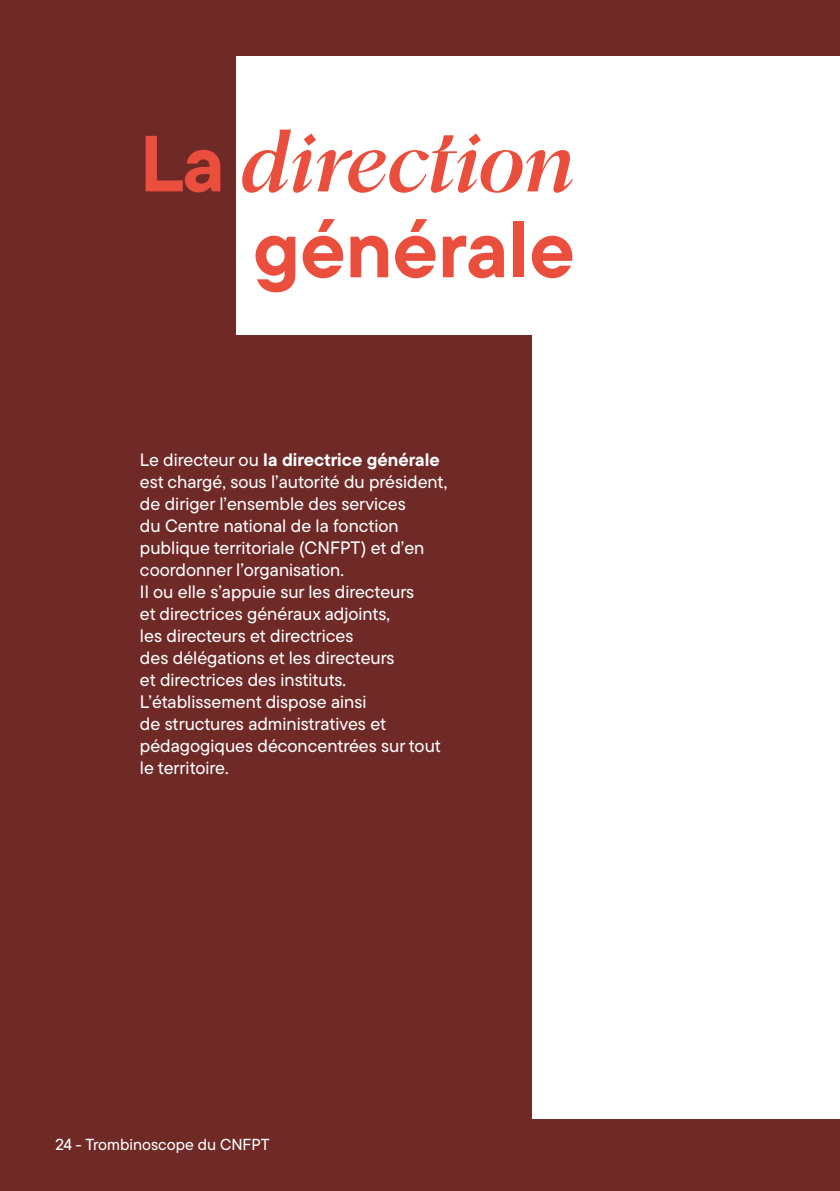
<style>
.page{position:relative;width:840px;height:1191px;background:#fff}
.page>*{position:absolute;margin:0;border:0;box-sizing:border-box;transform-origin:0 0}
.t1{font:700 79.4px "TT Commons Pro";color:#ea4f3d}
.t2{font:italic 500 78px "PP Hatton";color:#ea4f3d}
.t3{font:500 18px/22px "TT Commons Pro";color:#fff}
.t4{font:500 16px "TT Commons Pro";color:#fff}
.s1{font-family:"TT Commons Pro";font-weight:700;font-style:normal;font-size:79.4px}
.s2{font-weight:700}
</style>
<div class="page">
<div style="left:0;top:0;width:839px;height:56px;background:#6f2926"></div>
<div style="left:0;top:1119px;width:839px;height:72px;background:#6f2926"></div>
<div style="left:0;top:43px;width:235px;height:684px;background:#6f2926"></div>
<div style="left:0;top:336px;width:531px;height:855px;background:#6f2926"></div>
<h2 class="t2" style="left:140px;top:110px;width:436px"><span class="s1">La</span> direction</h2>
<h1 class="t1" style="left:253px;top:189px;width:323px">générale</h1>
<p class="t3" style="left:140px;top:448px;width:308px">Le directeur ou <span class="s2">la directrice générale </span>est chargé, sous l’autorité du président, de diriger l’ensemble des services<br>du Centre national de la fonction publique territoriale (CNFPT) et d’en coordonner l’organisation.<br>Il ou elle s’appuie sur les directeurs<br>et directrices généraux adjoints,<br>les directeurs et directrices<br>des délégations et les directeurs<br>et directrices des instituts.<br>L’établissement dispose ainsi<br>de structures administratives et pédagogiques déconcentrées sur tout le territoire.</p>
<p class="t4" style="left:56px;top:1133px;width:215px">24 - Trombinoscope du CNFPT</p>
</div>
